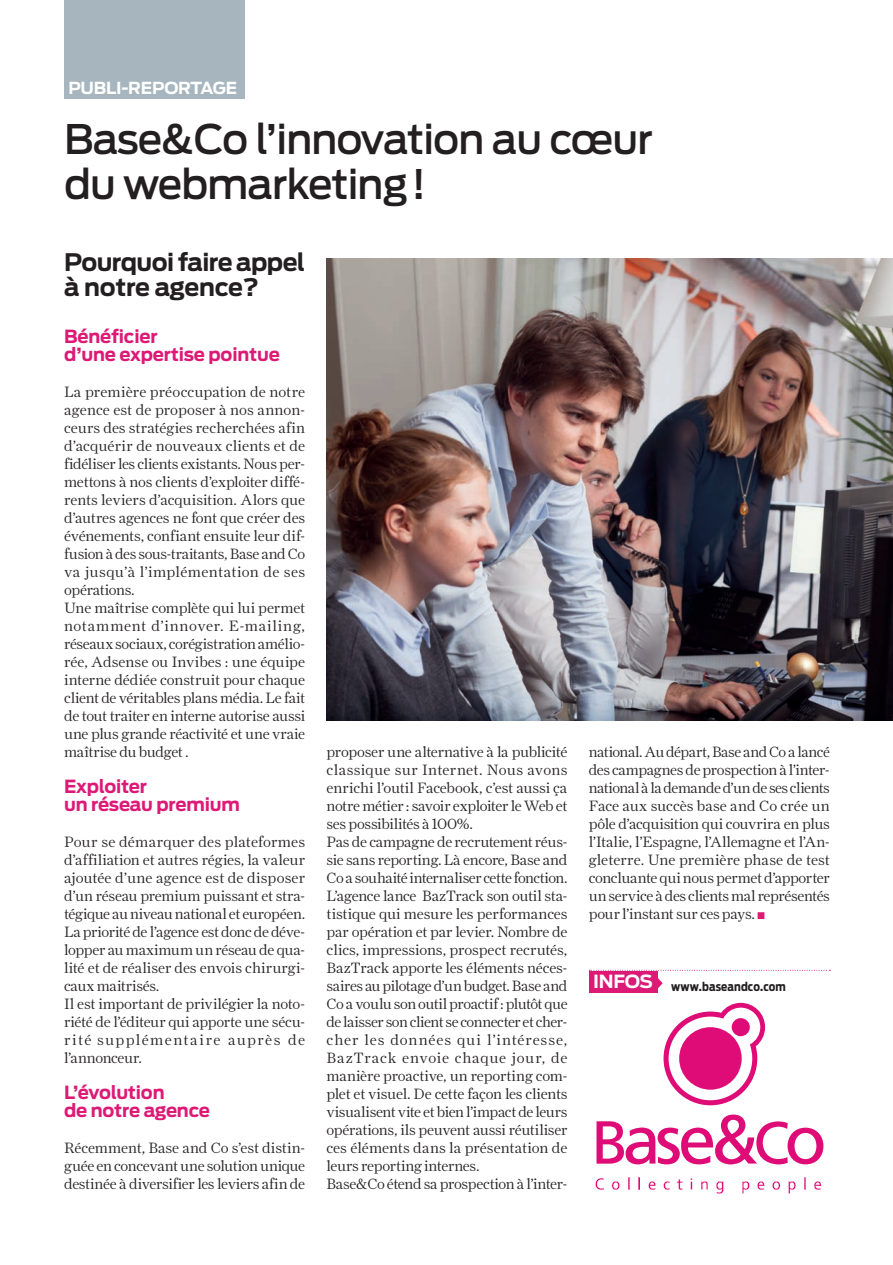
<style>
.page{position:relative;width:893px;height:1265px;background:#fff}
.page>*{position:absolute;margin:0;border:0;box-sizing:border-box;transform-origin:0 0}
.t1{font:500 40.5px/45px "Antenna";letter-spacing:-.025em;color:#231f20}
.t2{font:700 24px/25.5px "Antenna";letter-spacing:-.025em;color:#231f20}
.t3{font:700 18px/18px "Antenna";letter-spacing:-.01em;color:#dd1976}
.t4{font:700 16.5px "Antenna";letter-spacing:-.01em;color:#fff}
.t5{font:300 15px/18px "Farnham Display";letter-spacing:-.01em;color:#231f20}
.t6{font:700 12px "Antenna Cond";letter-spacing:.01em;color:#231f20}
.s1{color:#dd1976}
</style>
<div class="page">
<div style="left:64px;top:0;width:181px;height:98px;background:#a7b6be"></div>
<img style="left:326px;top:258px;width:567px;height:463px">
<div style="left:589px;top:970px;width:68px;height:22px;background:#dd1976"></div>
<svg style="left:589px;top:970px;width:241px;height:20px"></svg>
<svg style="left:596px;top:1114px;width:227px;height:50px"></svg>
<svg style="left:663px;top:1002px;width:102px;height:103px"></svg>
<div style="left:679px;top:1027px;width:62px;height:62px;background:#df0c77;border-radius:50%"></div>
<div style="left:731px;top:1018px;width:18px;height:18px;background:#df0c77;border-radius:50%"></div>
<svg style="left:595px;top:1178px;width:9px;height:12px"></svg>
<svg style="left:611px;top:1181px;width:9px;height:9px"></svg>
<svg style="left:628px;top:1177px;width:2px;height:12px"></svg>
<svg style="left:638px;top:1177px;width:2px;height:12px"></svg>
<svg style="left:648px;top:1181px;width:7px;height:9px"></svg>
<svg style="left:663px;top:1181px;width:7px;height:9px"></svg>
<svg style="left:677px;top:1179px;width:5px;height:11px"></svg>
<svg style="left:690px;top:1178px;width:2px;height:11px"></svg>
<svg style="left:701px;top:1181px;width:7px;height:8px"></svg>
<svg style="left:716px;top:1181px;width:7px;height:12px"></svg>
<svg style="left:742px;top:1181px;width:7px;height:12px"></svg>
<svg style="left:757px;top:1181px;width:7px;height:9px"></svg>
<svg style="left:772px;top:1181px;width:8px;height:9px"></svg>
<svg style="left:788px;top:1181px;width:8px;height:12px"></svg>
<svg style="left:804px;top:1177px;width:2px;height:12px"></svg>
<svg style="left:814px;top:1181px;width:7px;height:9px"></svg>
<p class="t4" style="left:68px;top:78px;width:170px">Publi-reportage</p>
<h1 class="t1" style="left:64px;top:117px;width:590px">Base&amp;Co l’innovation au cœur du webmarketing!</h1>
<h2 class="t2" style="left:64px;top:249px;width:242px">Pourquoi faire appel à notre agence?</h2>
<p class="t3" style="left:64px;top:327px;width:217px">Bénéficier<br>d’une expertise pointue</p>
<p class="t5" style="left:64px;top:382px;width:242px">La première préoccupation de notre agence est de proposer à nos annon&shy;ceurs des stratégies recherchées afin d’acquérir de nouveaux clients et de fidéliser les clients existants. Nous per&shy;mettons à nos clients d’exploiter diffé&shy;rents leviers d’acquisition. Alors que d’autres agences ne font que créer des événements, confiant ensuite leur dif&shy;fusion à des sous-traitants, Base and Co va jusqu’à l’implémentation de ses opérations.<br>Une maîtrise complète qui lui permet notamment d’innover. E-mailing, réseaux sociaux, corégistration amélio&shy;rée, Adsense ou Invibes : une équipe interne dédiée construit pour chaque client de véritables plans média. Le fait de tout traiter en interne autorise aussi une plus grande réactivité et une vraie maîtrise du budget .</p>
<p class="t3" style="left:64px;top:777px;width:177px">Exploiter<br>un réseau premium</p>
<p class="t5" style="left:64px;top:832px;width:242px">Pour se démarquer des plateformes d’affiliation et autres régies, la valeur ajoutée d’une agence est de disposer d’un réseau premium puissant et stra&shy;tégique au niveau national et européen.<br>La priorité de l’agence est donc de déve&shy;lopper au maximum un réseau de qua&shy;lité et de réaliser des envois chirurgi&shy;caux maitrisés.<br>Il est important de privilégier la noto&shy;riété de l’éditeur qui apporte une sécu&shy;rité supplémentaire auprès de l’annonceur.</p>
<p class="t3" style="left:64px;top:1083px;width:147px">L’évolution<br>de notre agence</p>
<p class="t5" style="left:64px;top:1138px;width:242px;text-align:justify">Récemment, Base and Co s’est distin&shy;guée en concevant une solution unique destinée à diversifier les leviers afin de</p>
<p class="t5" style="left:326px;top:742px;width:242px">proposer une alternative à la publicité classique sur Internet. Nous avons enrichi l’outil Facebook, c’est aussi ça notre métier : savoir exploiter le Web et ses possibilités à 100%.<br>Pas de campagne de recrutement réus&shy;sie sans reporting. Là encore, Base and Co a souhaité internaliser cette fonction.<br>L’agence lance BazTrack son outil sta&shy;tistique qui mesure les performances par opération et par levier. Nombre de clics, impressions, prospect recrutés, BazTrack apporte les éléments néces&shy;saires au pilotage d’un budget. Base and Co a voulu son outil proactif : plutôt que de laisser son client se connecter et cher&shy;cher les données qui l’intéresse, BazTrack envoie chaque jour, de manière proactive, un reporting com&shy;plet et visuel. De cette façon les clients visualisent vite et bien l’impact de leurs opérations, ils peuvent aussi réutiliser ces éléments dans la présentation de leurs reporting internes.<br>Base&amp;Co étend sa prospection à l’inter-</p>
<p class="t5" style="left:589px;top:742px;width:242px;text-align:justify">national. Au départ, Base and Co a lancé des campagnes de prospection à l’inter&shy;national à la demande d’un de ses clients Face aux succès base and Co crée un pôle d’acquisition qui couvrira en plus l’Italie, l’Espagne, l’Allemagne et l’An&shy;gleterre. Une première phase de test concluante qui nous permet d’apporter un service à des clients mal représentés pour l’instant sur ces pays. <span class="s1">■</span></p>
<p class="t6" style="left:593px;top:979px;width:194px"><sup>infos</sup> www.baseandco.com</p>
</div>
